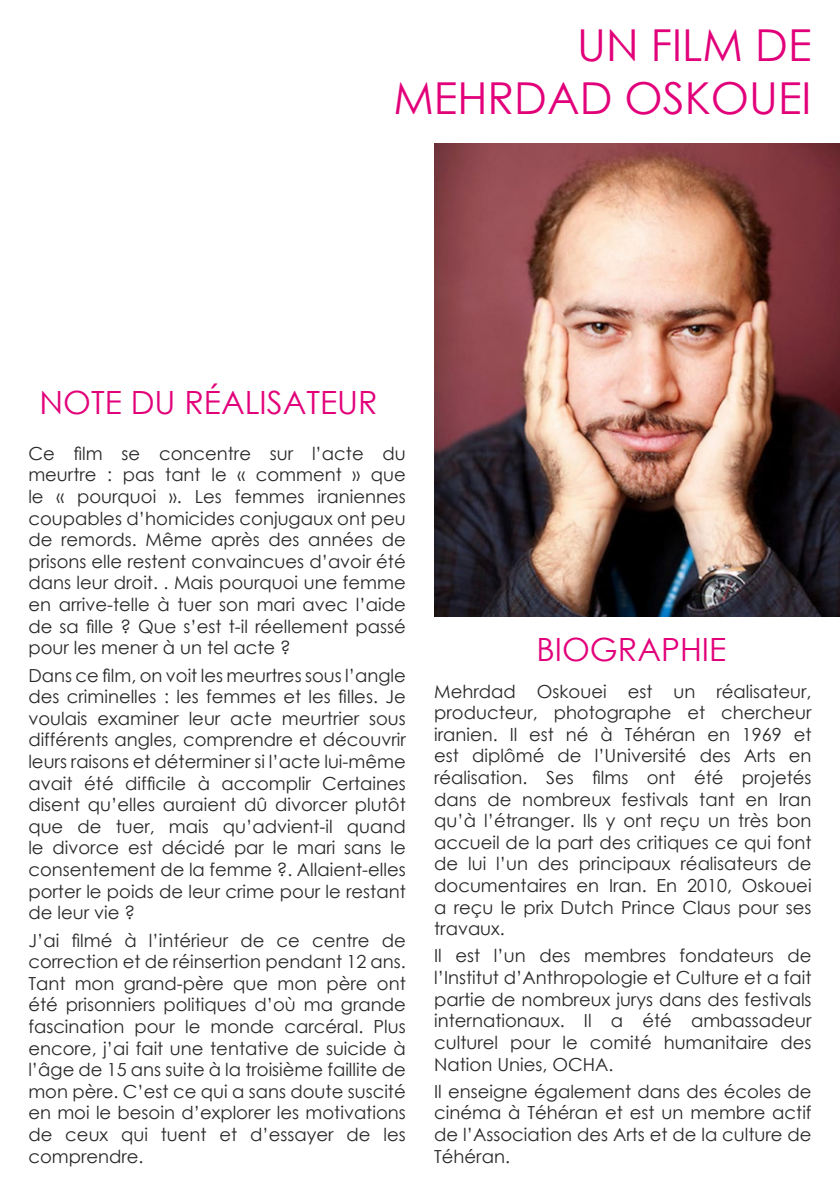
<style>
.page{position:relative;width:840px;height:1191px;background:#fff}
.page>*{position:absolute;margin:0;border:0;box-sizing:border-box;transform-origin:0 0}
.t1{font:44px/52.8px "Century Gothic";color:#e2007a;text-align:right}
.t2{font:32px "Century Gothic";color:#e2007a}
.t3{font:18px/21.6px "Century Gothic";color:#282829;text-align:justify}
</style>
<div class="page">
<img style="left:434px;top:143px;width:405px;height:474px">
<h1 class="t1" style="left:393px;top:18px;width:419px">UN FILM DE<br>MEHRDAD OSKOUEI</h1>
<h2 class="t2" style="left:39px;top:380px;width:339px">NOTE DU RÉALISATEUR</h2>
<p class="t3" style="left:28px;top:442px;width:379px">Ce film se concentre sur l’acte du meurtre : pas tant le « comment » que le « pourquoi ». Les femmes iraniennes coupables d’homicides conjugaux ont peu de remords. Même après des années de prisons elle restent convaincues d’avoir été dans leur droit. . Mais pourquoi une femme en arrive-telle à tuer son mari avec l’aide de sa fille ? Que s’est t-il réellement passé pour les mener à un tel acte ?</p>
<p class="t3" style="left:28px;top:664px;width:379px">Dans ce film, on voit les meurtres sous l’angle des criminelles : les femmes et les filles. Je voulais examiner leur acte meurtrier sous différents angles, comprendre et découvrir leurs raisons et déterminer si l’acte lui-même avait été difficile à accomplir Certaines disent qu’elles auraient dû divorcer plutôt que de tuer, mais qu’advient-il quand le divorce est décidé par le mari sans le consentement de la femme ?. Allaient-elles porter le poids de leur crime pour le restant de leur vie ?</p>
<p class="t3" style="left:28px;top:929px;width:379px">J’ai filmé à l’intérieur de ce centre de correction et de réinsertion pendant 12 ans.<br>Tant mon grand-père que mon père ont été prisonniers politiques d’où ma grande fascination pour le monde carcéral. Plus encore, j’ai fait une tentative de suicide à l’âge de 15 ans suite à la troisième faillite de mon père. C’est ce qui a sans doute suscité en moi le besoin d’explorer les motivations de ceux qui tuent et d’essayer de les comprendre.</p>
<h2 class="t2" style="left:536px;top:627px;width:191px">BIOGRAPHIE</h2>
<p class="t3" style="left:434px;top:680px;width:379px">Mehrdad Oskouei est un réalisateur, producteur, photographe et chercheur iranien. Il est né à Téhéran en 1969 et est diplômé de l’Université des Arts en réalisation. Ses films ont été projetés dans de nombreux festivals tant en Iran qu’à l’étranger. Ils y ont reçu un très bon accueil de la part des critiques ce qui font de lui l’un des principaux réalisateurs de documentaires en Iran. En 2010, Oskouei a reçu le prix Dutch Prince Claus pour ses travaux.</p>
<p class="t3" style="left:434px;top:945px;width:379px">Il est l’un des membres fondateurs de l’Institut d’Anthropologie et Culture et a fait partie de nombreux jurys dans des festivals internationaux. Il a été ambassadeur culturel pour le comité humanitaire des Nation Unies, OCHA.</p>
<p class="t3" style="left:434px;top:1080px;width:379px">Il enseigne également dans des écoles de cinéma à Téhéran et est un membre actif de l’Association des Arts et de la culture de Téhéran.</p>
</div>
